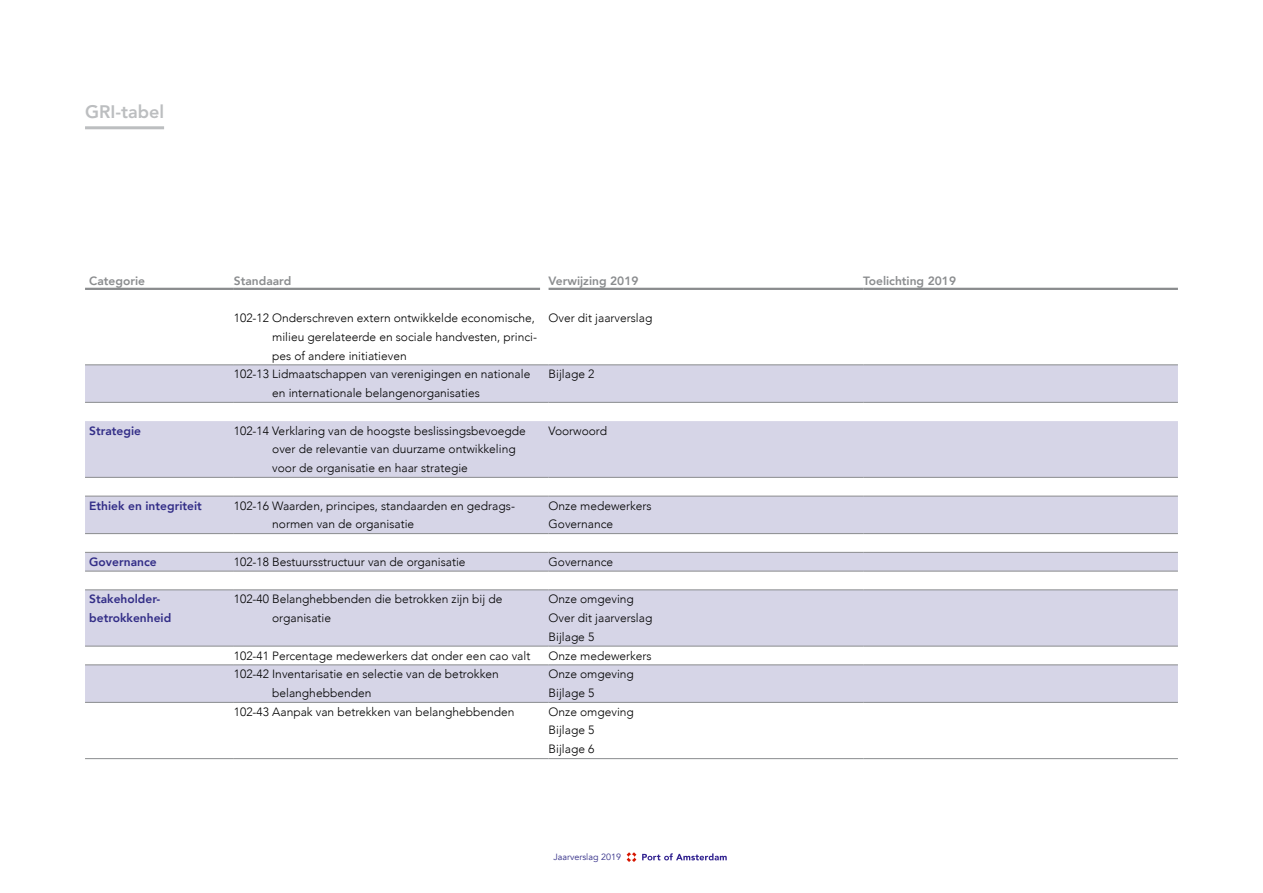
<style>
.page{position:relative;width:1263px;height:893px;background:#fff}
.page>*{position:absolute;margin:0;border:0;box-sizing:border-box;transform-origin:0 0}
.t1{font:800 18px "Avenir LT Std";color:#bcbec0}
.t2{font:300 12px/18.8px "Avenir";color:#000}
.t3{font:800 12px/18.8px "Avenir";color:#322d87}
.t4{font:800 12px "Avenir";color:#8a8c8e}
.t5{font:9px "Avenir";color:#322d87}
</style>
<div class="page">
<svg style="left:627px;top:852px;width:9px;height:10px"></svg>
<svg style="left:642px;top:853px;width:85px;height:7px"></svg>
<hr style="left:85px;top:126px;width:79px;height:3px;background:#bcbec0">
<svg style="left:85px;top:366px;width:1093px;height:336px;fill:#d6d5e7"></svg>
<hr style="left:85px;top:365px;width:149px;height:1px;background:#8a8c8e">
<hr style="left:234px;top:365px;width:315px;height:1px;background:#8a8c8e">
<hr style="left:549px;top:365px;width:314px;height:1px;background:#8a8c8e">
<hr style="left:863px;top:365px;width:315px;height:1px;background:#8a8c8e">
<hr style="left:85px;top:402px;width:149px;height:1px;background:#8a8c8e">
<hr style="left:234px;top:402px;width:315px;height:1px;background:#8a8c8e">
<hr style="left:549px;top:402px;width:314px;height:1px;background:#8a8c8e">
<hr style="left:863px;top:402px;width:315px;height:1px;background:#8a8c8e">
<hr style="left:85px;top:477px;width:149px;height:1px;background:#8a8c8e">
<hr style="left:234px;top:477px;width:315px;height:1px;background:#8a8c8e">
<hr style="left:549px;top:477px;width:314px;height:1px;background:#8a8c8e">
<hr style="left:863px;top:477px;width:315px;height:1px;background:#8a8c8e">
<hr style="left:85px;top:496px;width:149px;height:1px;background:#8a8c8e">
<hr style="left:234px;top:496px;width:315px;height:1px;background:#8a8c8e">
<hr style="left:549px;top:496px;width:314px;height:1px;background:#8a8c8e">
<hr style="left:863px;top:496px;width:315px;height:1px;background:#8a8c8e">
<hr style="left:85px;top:533px;width:149px;height:1px;background:#8a8c8e">
<hr style="left:234px;top:533px;width:315px;height:1px;background:#8a8c8e">
<hr style="left:549px;top:533px;width:314px;height:1px;background:#8a8c8e">
<hr style="left:863px;top:533px;width:315px;height:1px;background:#8a8c8e">
<hr style="left:85px;top:552px;width:149px;height:1px;background:#8a8c8e">
<hr style="left:234px;top:552px;width:315px;height:1px;background:#8a8c8e">
<hr style="left:549px;top:552px;width:314px;height:1px;background:#8a8c8e">
<hr style="left:863px;top:552px;width:315px;height:1px;background:#8a8c8e">
<hr style="left:85px;top:571px;width:149px;height:1px;background:#8a8c8e">
<hr style="left:234px;top:571px;width:315px;height:1px;background:#8a8c8e">
<hr style="left:549px;top:571px;width:314px;height:1px;background:#8a8c8e">
<hr style="left:863px;top:571px;width:315px;height:1px;background:#8a8c8e">
<hr style="left:85px;top:590px;width:149px;height:1px;background:#8a8c8e">
<hr style="left:234px;top:590px;width:315px;height:1px;background:#8a8c8e">
<hr style="left:549px;top:590px;width:314px;height:1px;background:#8a8c8e">
<hr style="left:863px;top:590px;width:315px;height:1px;background:#8a8c8e">
<hr style="left:85px;top:646px;width:149px;height:1px;background:#8a8c8e">
<hr style="left:234px;top:646px;width:315px;height:1px;background:#8a8c8e">
<hr style="left:549px;top:646px;width:314px;height:1px;background:#8a8c8e">
<hr style="left:863px;top:646px;width:315px;height:1px;background:#8a8c8e">
<hr style="left:85px;top:665px;width:149px;height:1px;background:#8a8c8e">
<hr style="left:234px;top:665px;width:315px;height:1px;background:#8a8c8e">
<hr style="left:549px;top:665px;width:314px;height:1px;background:#8a8c8e">
<hr style="left:863px;top:665px;width:315px;height:1px;background:#8a8c8e">
<hr style="left:85px;top:702px;width:149px;height:1px;background:#8a8c8e">
<hr style="left:234px;top:702px;width:315px;height:1px;background:#8a8c8e">
<hr style="left:549px;top:702px;width:314px;height:1px;background:#8a8c8e">
<hr style="left:863px;top:702px;width:315px;height:1px;background:#8a8c8e">
<hr style="left:85px;top:758px;width:149px;height:1px;background:#8a8c8e">
<hr style="left:234px;top:758px;width:315px;height:1px;background:#8a8c8e">
<hr style="left:549px;top:758px;width:314px;height:1px;background:#8a8c8e">
<hr style="left:863px;top:758px;width:315px;height:1px;background:#8a8c8e">
<hr style="left:85px;top:288px;width:149px;height:2px;background:#8a8c8e">
<hr style="left:234px;top:288px;width:306px;height:2px;background:#8a8c8e">
<hr style="left:549px;top:288px;width:314px;height:2px;background:#8a8c8e">
<hr style="left:863px;top:288px;width:315px;height:2px;background:#8a8c8e">
<h1 class="t1" style="left:85px;top:101px;width:81px">GRI-tabel</h1>
<p class="t4" style="left:89px;top:271px;width:57px">Categorie</p>
<p class="t4" style="left:234px;top:271px;width:59px">Standaard</p>
<p class="t4" style="left:549px;top:271px;width:92px">Verwijzing 2019</p>
<p class="t4" style="left:863px;top:271px;width:94px">Toelichting 2019</p>
<p class="t2" style="left:272px;top:309px;width:266px;text-indent:-38px">102-12 Onderschreven extern ontwikkelde economische, milieu gerelateerde en sociale handvesten, princi&shy;pes of andere initiatieven</p>
<p class="t2" style="left:549px;top:308px;width:105px">Over dit jaarverslag</p>
<p class="t2" style="left:272px;top:365px;width:260px;text-indent:-38px">102-13 Lidmaatschappen van verenigingen en nationale en internationale belangenorganisaties</p>
<p class="t2" style="left:549px;top:365px;width:47px">Bijlage 2</p>
<p class="t3" style="left:89px;top:421px;width:53px">Strategie</p>
<p class="t2" style="left:272px;top:421px;width:255px;text-indent:-38px">102-14 Verklaring van de hoogste beslissingsbevoegde over de relevantie van duurzame ontwikkeling voor de organisatie en haar strategie</p>
<p class="t2" style="left:549px;top:421px;width:60px">Voorwoord</p>
<p class="t3" style="left:89px;top:496px;width:114px">Ethiek en integriteit</p>
<p class="t2" style="left:272px;top:496px;width:243px;text-indent:-38px">102-16 Waarden, principes, standaarden en gedrags&shy;normen van de organisatie</p>
<p class="t2" style="left:549px;top:496px;width:105px">Onze medewerkers<br>Governance</p>
<p class="t3" style="left:89px;top:552px;width:69px">Governance</p>
<p class="t2" style="left:234px;top:552px;width:233px">102-18 Bestuursstructuur van de organisatie</p>
<p class="t2" style="left:548px;top:552px;width:66px">Governance</p>
<p class="t3" style="left:89px;top:590px;width:84px">Stakeholder&shy;betrokkenheid</p>
<p class="t2" style="left:272px;top:590px;width:232px;text-indent:-38px">102-40 Belanghebbenden die betrokken zijn bij de organisatie</p>
<p class="t2" style="left:548px;top:590px;width:105px">Onze omgeving<br>Over dit jaarverslag<br>Bijlage 5</p>
<p class="t2" style="left:234px;top:646px;width:298px">102-41 Percentage medewerkers dat onder een cao valt</p>
<p class="t2" style="left:548px;top:646px;width:105px">Onze medewerkers</p>
<p class="t2" style="left:272px;top:665px;width:228px;text-indent:-38px">102-42 Inventarisatie en selectie van de betrokken belanghebbenden</p>
<p class="t2" style="left:549px;top:665px;width:87px">Onze omgeving<br>Bijlage 5</p>
<p class="t2" style="left:234px;top:702px;width:282px">102-43 Aanpak van betrekken van belanghebbenden</p>
<p class="t2" style="left:549px;top:702px;width:87px">Onze omgeving<br>Bijlage 5<br>Bijlage 6</p>
<p class="t5" style="left:553px;top:852px;width:69px">Jaarverslag 2019</p>
</div>
